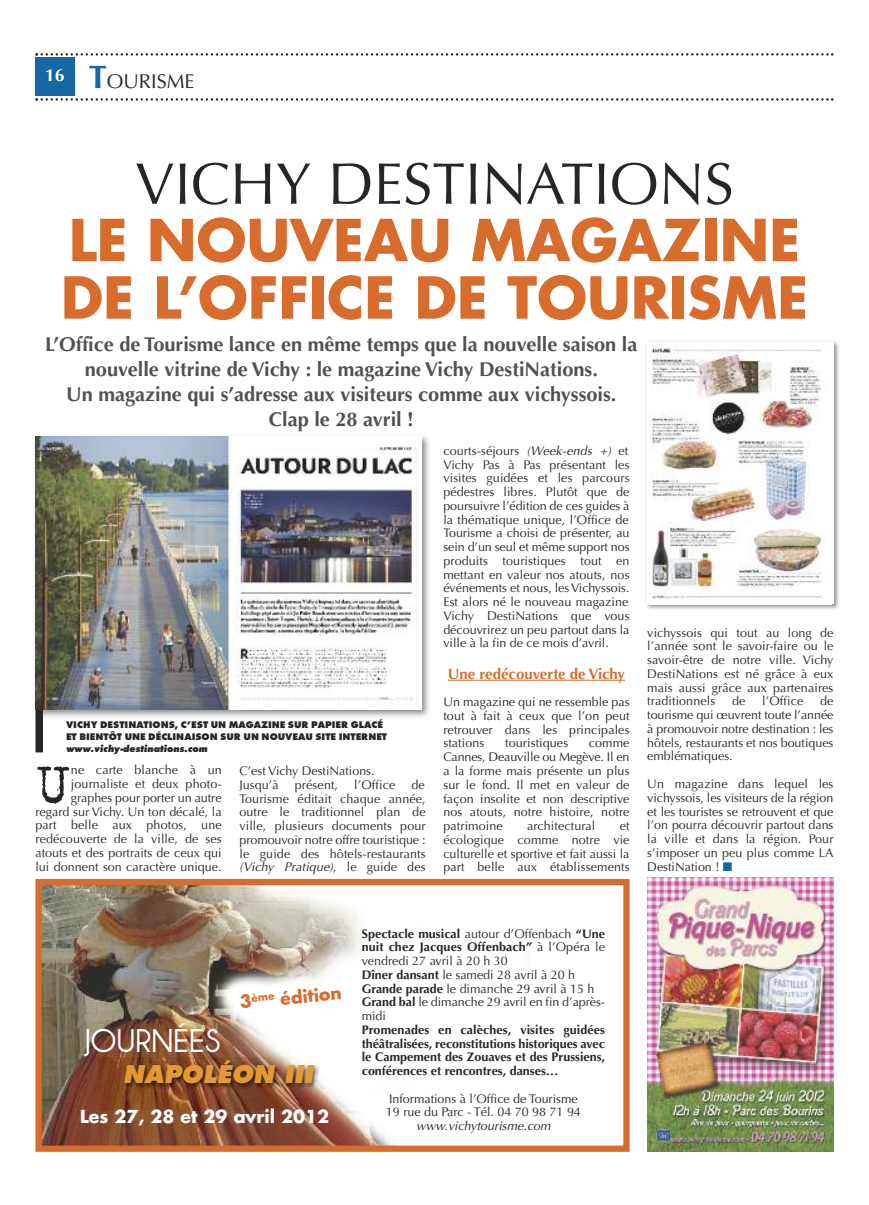
<style>
.page{position:relative;width:869px;height:1205px;background:#fff}
.page>*{position:absolute;margin:0;border:0;box-sizing:border-box;transform-origin:0 0}
.t1{font:63px "Trixie";color:#272627}
.t2{font:58.75px "Optima";color:#272627}
.t3{font:700 56.25px/57.5px "Futura";color:#d76c2c}
.t4{font:700 33px "Champagne&Limousines";color:#fff}
.t5{font:italic 800 23.75px "Futura";letter-spacing:.005em;color:#e39a33}
.t6{font:700 20px/25px "Optima";color:#525152;text-align:center}
.t7{font:20px "Optima";color:#272627}
.t8{font:700 17.5px "Futura";color:#fff}
.t9{font:700 17.5px "Optima";color:#fff}
.t10{font:700 17.12px "Futura";color:#d76c2c}
.t11{font:700 15px "Optima";color:#d76c2c}
.t12{font:12.5px/13.8px "Optima";color:#272627;text-align:justify}
.t13{font:700 12.5px/13.8px "Optima";color:#272627;text-align:justify}
.t14{font:italic 12.5px "Optima";letter-spacing:.005em;color:#272627}
.t15{font:800 10px/12px "Futura T";color:#272627}
.t16{font:italic 800 10px "Futura T";color:#272627}
.s1{font-weight:700;font-size:32.5px;color:#1668a4}
.s2{font-style:italic}
.s3{color:#1668a4}
.s4{font-weight:700}
</style>
<div class="page">
<svg style="left:35px;top:53px;width:798px;height:3px"></svg>
<svg style="left:35px;top:98px;width:798px;height:3px"></svg>
<div style="left:35px;top:57px;width:39px;height:39px;background:#1668a4"></div>
<hr style="left:447px;top:680px;width:177px;height:1px;background:#d76c2c">
<img style="left:42px;top:886px;width:351px;height:259px">
<div style="left:35px;top:879px;width:594px;height:273px;border:6px solid #d76c2c"></div>
<img style="left:99px;top:1057px;width:244px;height:54px">
<img style="left:115px;top:1108px;width:177px;height:2px">
<img style="left:647px;top:877px;width:186px;height:275px">
<img style="left:35px;top:436px;width:394px;height:281px">
<img style="left:36px;top:436px;width:385px;height:274px">
<div style="left:35px;top:709px;width:8px;height:43px;background:#272627"></div>
<img style="left:646px;top:341px;width:193px;height:269px">
<div style="left:647px;top:342px;width:186px;height:262px;background:#fff"></div>
<img style="left:649px;top:345px;width:175px;height:256px">
<h3 class="t9" style="left:45px;top:68px;width:21px">16</h3>
<h3 class="t7" style="left:89px;top:73px;width:107px"><span class="s1">T</span>OURISME</h3>
<h2 class="t2" style="left:135px;top:160px;width:599px">VICHY DESTINATIONS</h2>
<h3 class="t3" style="left:61px;top:216px;width:748px">LE NOUVEAU MAGAZINE<br>DE L’OFFICE DE TOURISME</h3>
<h3 class="t6" style="left:45px;top:333px;width:593px">L’Office de Tourisme lance en même temps que la nouvelle saison la nouvelle vitrine de Vichy : le magazine Vichy DestiNations.<br>Un magazine qui s’adresse aux visiteurs comme aux vichyssois.<br>Clap le 28 avril !</h3>
<p class="t15" style="left:66px;top:719px;width:322px">VICHY DESTINATIONS, C’EST UN MAGAZINE SUR PAPIER GLACÉ<br>ET BIENTÔT UNE DÉCLINAISON SUR UN NOUVEAU SITE INTERNET</p>
<p class="t16" style="left:66px;top:743px;width:143px">www.vichy-destinations.com</p>
<p class="t12" style="left:35px;top:764px;width:188px;text-align:right">ne carte blanche à un journaliste et deux photo&shy;graphes pour porter un autre regard sur Vichy. Un ton décalé, la part belle aux photos, une redécouverte de la ville, de ses atouts et des portraits de ceux qui lui donnent son caractère unique.</p>
<p class="t12" style="left:239px;top:765px;width:137px">C’est Vichy DestiNations.<br>Jusqu’à</p>
<h1 class="t1" style="left:35px;top:743px;width:36px">U</h1>
<p class="t12" style="left:295px;top:779px;width:45px">présent,</p>
<p class="t12" style="left:354px;top:779px;width:43px">l’Office</p>
<p class="t12" style="left:239px;top:779px;width:188px;text-indent:172px">de Tourisme éditait chaque année, outre le traditionnel plan de ville, plusieurs documents pour promouvoir notre offre touristique : le guide des hôtels-restaurants <span class="s2">(Vichy Pratique)</span>, le guide des</p>
<p class="t12" style="left:443px;top:445px;width:188px">courts-séjours <span class="s2">(Week-ends +)</span> et Vichy Pas à Pas présentant les visites guidées et les parcours pédestres libres. Plutôt que de poursuivre l’édition de ces guides à la thématique unique, l’Office de Tourisme a choisi de présenter, au sein d’un seul et même support nos produits touristiques tout en mettant en valeur nos atouts, nos événements et nous, lesVichyssois.<br>Est alors né le nouveau magazine Vichy DestiNations que vous découvrirez un peu partout dans la ville à la fin de ce mois d’avril.</p>
<p class="t11" style="left:447px;top:667px;width:178px">Une redécouverte de Vichy</p>
<p class="t12" style="left:443px;top:696px;width:188px">Un magazine qui ne ressemble pas tout à fait à ceux que l’on peut retrouver dans les principales stations</p>
<p class="t12" style="left:505px;top:737px;width:65px">touristiques</p>
<p class="t12" style="left:443px;top:737px;width:188px;text-indent:145px">comme Cannes, Deauville ou Megève. Il en a la forme mais présente un plus sur le fond. Il met en valeur de façon insolite et non descriptive nos atouts, notre histoire, notre patrimoine</p>
<p class="t12" style="left:527px;top:820px;width:70px">architectural</p>
<p class="t12" style="left:443px;top:820px;width:188px;text-indent:176px">et écologique comme notre vie culturelle et sportive et fait aussi la part belle aux établissements</p>
<p class="t12" style="left:647px;top:627px;width:188px">vichyssois qui tout au long de l’année sont le savoir-faire ou le savoir-être de notre ville. Vichy DestiNations est né grâce à eux mais aussi grâce aux partenaires traditionnels</p>
<p class="t12" style="left:731px;top:695px;width:15px">de</p>
<p class="t12" style="left:761px;top:695px;width:43px">l’Office</p>
<p class="t12" style="left:647px;top:695px;width:188px;text-indent:173px">de tourisme qui œuvrent toute l’année à promouvoir notre destination : les hôtels, restaurants et nos boutiques emblématiques.</p>
<p class="t12" style="left:647px;top:778px;width:188px">Un magazine dans lequel les vichyssois, les visiteurs de la région et les touristes se retrouvent et que l’on pourra découvrir partout dans la ville et dans la région. Pour s’imposer un peu plus comme LA DestiNation ! <span class="s3">■</span></p>
<h3 class="t10" style="left:239px;top:994px;width:103px;rotate:-5deg">3<sup>ème</sup> édition</h3>
<h3 class="t4" style="left:85px;top:1021px;width:137px">JOURNÉES</h3>
<h3 class="t5" style="left:123px;top:1063px;width:191px">NAPOLÉON III</h3>
<h3 class="t8" style="left:80px;top:1108px;width:250px">Les 27, 28 et 29 avril 2012</h3>
<p class="t12" style="left:361px;top:927px;width:245px;text-align:left"><span class="s4">Spectacle musical</span> autour d’Offenbach <span class="s4">“Une nuit chez Jacques Offenbach”</span> à l’Opéra le vendredi 27 avril à 20 h 30<br><span class="s4">Dîner dansant</span> le samedi 28 avril à 20 h <span class="s4">Grande parade</span> le dimanche 29 avril à 15 h <span class="s4">Grand bal</span> le dimanche 29 avril en fin d’après&shy;midi</p>
<p class="t13" style="left:361px;top:1024px;width:245px">Promenades en calèches, visites guidées théâtralisées, reconstitutions historiques avec le Campement des Zouaves et des Prussiens, conférences et rencontres, danses…</p>
<p class="t12" style="left:386px;top:1092px;width:196px">Informations à l’Office de Tourisme<br>19 rue du Parc - Tél. 04 70 98 71 94</p>
<p class="t14" style="left:416px;top:1120px;width:136px">www.vichytourisme.com</p>
</div>
